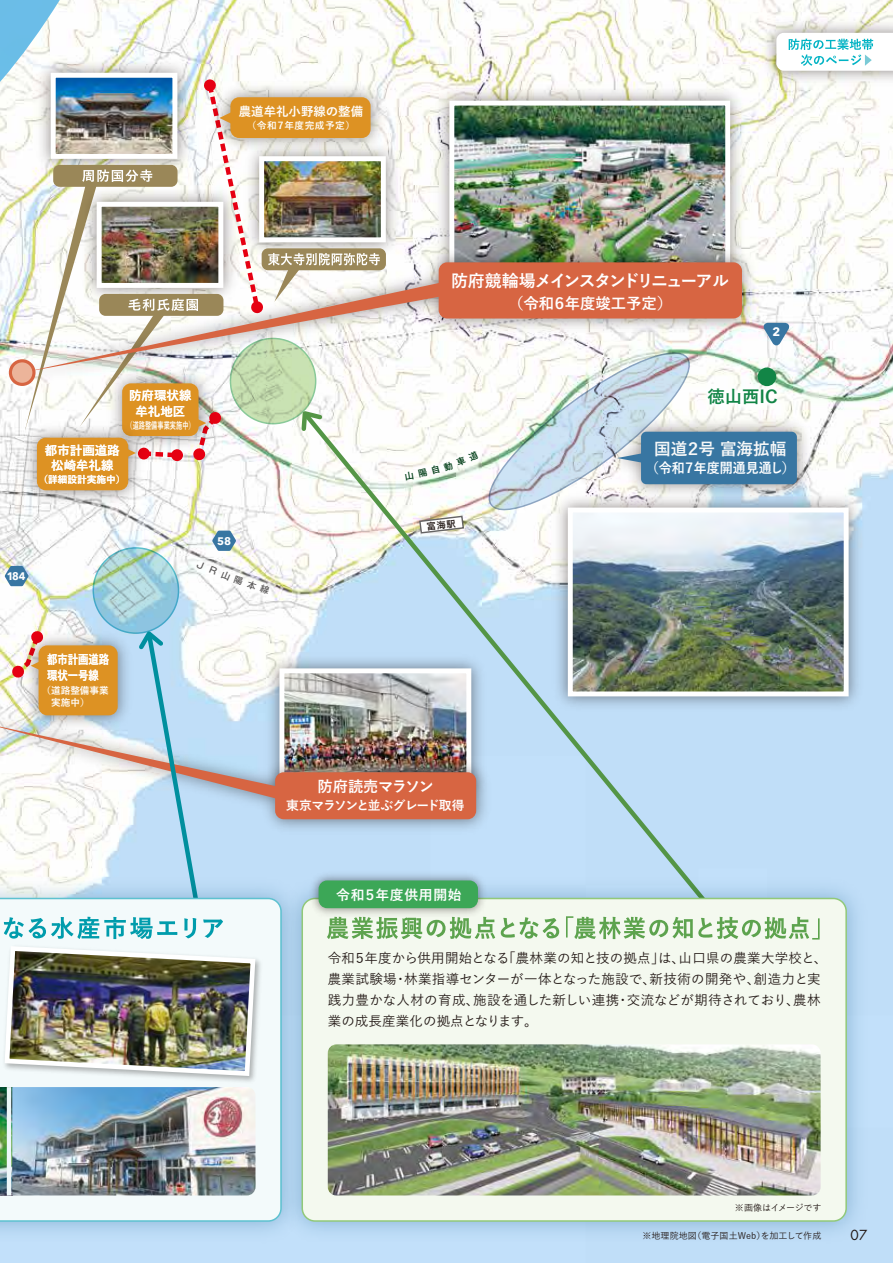
<style>
.page{position:relative;width:893px;height:1263px;background:#fff}
.page>*{position:absolute;margin:0;border:0;box-sizing:border-box;transform-origin:0 0}
.t1{font:700 17.4px "Yu Go Pr 6 N";color:#128546}
.t2{font:700 16.95px "Yu Go Pr 6 N";letter-spacing:-.1em;color:#fff}
.t3{font:700 16.65px "Yu Go Pr 6 N";color:#f7f8f8}
.t4{font:700 15.45px "Yu Go Pr 6 N";color:#fff}
.t5{font:700 15.3px "Yu Go Pr 6 N";letter-spacing:-.025em;color:#fff}
.t6{font:700 13.8px "Yu Go Pr 6 N";color:#fff;scale:.94 1}
.t7{font:700 13.8px "Yu Go Pr 6 N";letter-spacing:.05em;color:#fff}
.t8{font:500 13.5px/21px "Yu Go Pr 6 N";letter-spacing:.01em;color:#221815}
.t9{font:13.5px "Futura Std";color:#221815}
.t10{font:700 12.75px "Yu Go Pr 6 N";letter-spacing:-.09em;color:#fff}
.t11{font:700 12.45px/15.3px "Yu Go Pr 6 N";color:#fff;text-align:center}
.t12{font:700 12.45px/15.5px "Yu Go Pr 6 N";color:#fff;scale:.83 1}
.t13{font:700 12px "Avenir Next";color:#fff}
.t14{font:700 10.95px "Avenir Next";color:#fff;scale:.95 1}
.t15{font:700 10.95px "Avenir Next";color:#fff}
.t16{font:700 9.75px/12.5px "Yu Go Pr 6 N";color:#fff}
.t17{font:700 9.75px "Yu Go Pr 6 N";letter-spacing:.05em;color:#fff}
.t18{font:700 9.75px "Yu Go Pr 6 N";color:#fff;scale:.64 1}
.t19{font:500 9px "Yu Go Pr 6 N";letter-spacing:.01em;color:#221815}
.t20{font:500 9px "Yu Go Pr 6 N";letter-spacing:-.05em;color:#221815}
</style>
<div class="page">
<img style="left:0;top:0;width:893px;height:1263px">
<svg style="left:0;top:0;width:60px;height:82px;fill:#6bbde8"></svg>
<svg style="left:93px;top:548px;width:85px;height:85px;background:#a2ced2"></svg>
<img style="left:800px;top:488px;width:68px;height:228px">
<img style="left:800px;top:514px;width:43px;height:176px">
<div style="left:568px;top:508px;width:281px;height:188px;border:5px solid #fff"></div>
<img style="left:0;top:182px;width:7px;height:126px">
<img style="left:31px;top:53px;width:166px;height:26px">
<div style="left:51px;top:73px;width:126px;height:86px;border:5px solid #fff"></div>
<img style="left:757px;top:14px;width:136px;height:76px">
<svg style="left:776px;top:33px;width:117px;height:38px"></svg>
<img style="left:690px;top:331px;width:144px;height:134px">
<img style="left:0;top:617px;width:38px;height:85px">
<img style="left:800px;top:412px;width:17px;height:92px">
<svg style="left:488px;top:392px;width:202px;height:16px"></svg>
<img style="left:260px;top:658px;width:39px;height:44px">
<img style="left:0;top:702px;width:299px;height:137px">
<svg style="left:0;top:726px;width:299px;height:80px"></svg>
<div style="left:275px;top:772px;width:201px;height:47px;background:#d76542;border-radius:9px"></div>
<img style="left:479px;top:81px;width:271px;height:161px">
<img style="left:479px;top:107px;width:245px;height:135px">
<div style="left:449px;top:101px;width:281px;height:188px;border:5px solid #fff"></div>
<img style="left:3px;top:242px;width:759px;height:150px">
<div style="left:439px;top:262px;width:303px;height:56px;background:#d76542;border-radius:9px"></div>
<img style="left:11px;top:625px;width:127px;height:110px">
<div style="left:39px;top:645px;width:79px;height:70px;background:#dd9223;border-radius:9px"></div>
<svg style="left:11px;top:630px;width:34px;height:48px"></svg>
<img style="left:17px;top:418px;width:139px;height:92px">
<div style="left:37px;top:438px;width:91px;height:52px;background:#dd9223;border-radius:9px"></div>
<div style="left:758px;top:367px;width:18px;height:19px;background:#128546;border-radius:50%"></div>
<div style="left:10px;top:361px;width:24px;height:23px;background:#ecb49a;border-radius:50%"></div>
<div style="left:9px;top:359px;width:27px;height:27px;border:3px solid #d76542;border-radius:50%"></div>
<svg style="left:760px;top:321px;width:28px;height:27px"></svg>
<img style="left:129px;top:499px;width:170px;height:159px">
<svg style="left:210px;top:528px;width:28px;height:24px"></svg>
<svg style="left:3px;top:563px;width:27px;height:25px"></svg>
<img style="left:299px;top:408px;width:501px;height:461px">
<svg style="left:144px;top:630px;width:105px;height:239px"></svg>
<svg style="left:135px;top:627px;width:32px;height:26px"></svg>
<img style="left:0;top:869px;width:273px;height:382px">
<svg style="left:0;top:898px;width:273px;height:324px"></svg>
<img style="left:0;top:1087px;width:255px;height:108px">
<hr style="left:7px;top:1087px;width:4px;height:108px;background:#edf7f9">
<img style="left:0;top:941px;width:265px;height:145px">
<img style="left:2px;top:917px;width:256px;height:161px">
<img style="left:273px;top:869px;width:603px;height:382px">
<div style="left:302px;top:898px;width:544px;height:323px;background:#f4f9ef;border-radius:13px"></div>
<div style="left:301px;top:898px;width:546px;height:324px;border:2px solid #91c979;border-radius:13px"></div>
<img style="left:328px;top:1044px;width:493px;height:151px">
<svg style="left:327px;top:919px;width:168px;height:20px"></svg>
<svg style="left:501px;top:917px;width:58px;height:21px"></svg>
<svg style="left:566px;top:916px;width:254px;height:23px"></svg>
<img style="left:306px;top:867px;width:185px;height:54px">
<div style="left:319px;top:880px;width:159px;height:28px;background:#3ca757;border-radius:9px"></div>
<img style="left:22px;top:79px;width:457px;height:401px">
<svg style="left:418px;top:515px;width:47px;height:19px"></svg>
<svg style="left:196px;top:560px;width:74px;height:35px"></svg>
<p class="t11" style="left:239px;top:104px;width:126px">農道牟礼小野線の整備</p>
<p class="t17" style="left:247px;top:120px;width:110px">（令和７年度完成予定）</p>
<p class="t11" style="left:45px;top:443px;width:76px">都市計画道路松崎牟礼線</p>
<p class="t16" style="left:38px;top:473px;width:89px">（詳細設計実施中）</p>
<p class="t11" style="left:129px;top:388px;width:64px">防府環状線牟礼地区</p>
<p class="t18" style="left:126px;top:420px;width:108px">（道路整備事業実施中）</p>
<p class="t14" style="left:7px;top:567px;width:21px">184</p>
<p class="t15" style="left:217px;top:531px;width:16px">58</p>
<p class="t12" style="left:47px;top:652px;width:76px">都市計画道路環状一号線</p>
<p class="t16" style="left:51px;top:684px;width:69px;text-indent:-10px">（道路整備事業　実施中）</p>
<p class="t2" style="left:451px;top:271px;width:280px">防府競輪場メインスタンドリニューアル</p>
<p class="t4" style="left:508px;top:294px;width:166px">（令和６年度竣工予定）</p>
<p class="t13" style="left:772px;top:322px;width:9px">2</p>
<p class="t5" style="left:318px;top:778px;width:118px">防府読売マラソン</p>
<p class="t10" style="left:286px;top:799px;width:180px">東京マラソンと並ぶグレード取得</p>
<p class="t7" style="left:336px;top:887px;width:127px">令和５年度供用開始</p>
<p class="t1" style="left:707px;top:387px;width:72px">徳山西IC</p>
<p class="t3" style="left:654px;top:439px;width:134px">国道２号 富海拡幅</p>
<p class="t6" style="left:646px;top:460px;width:160px">（令和７年度開通見通し）</p>
<p class="t8" style="left:328px;top:946px;width:501px">令和５年度から供用開始となる「農林業の知と技の拠点」は、山口県の農業大学校と、農業試験場・林業指導センターが一体となった施設で、新技術の開発や、創造力と実践力豊かな人材の育成、施設を通した新しい連携・交流などが期待されており、農林業の成長産業化の拠点となります。</p>
<p class="t20" style="left:735px;top:1199px;width:88px">※画像はイメージです</p>
<p class="t19" style="left:642px;top:1228px;width:180px">※地理院地図（電子国土Web）を加工して作成</p>
<p class="t9" style="left:850px;top:1226px;width:18px">07</p>
</div>
